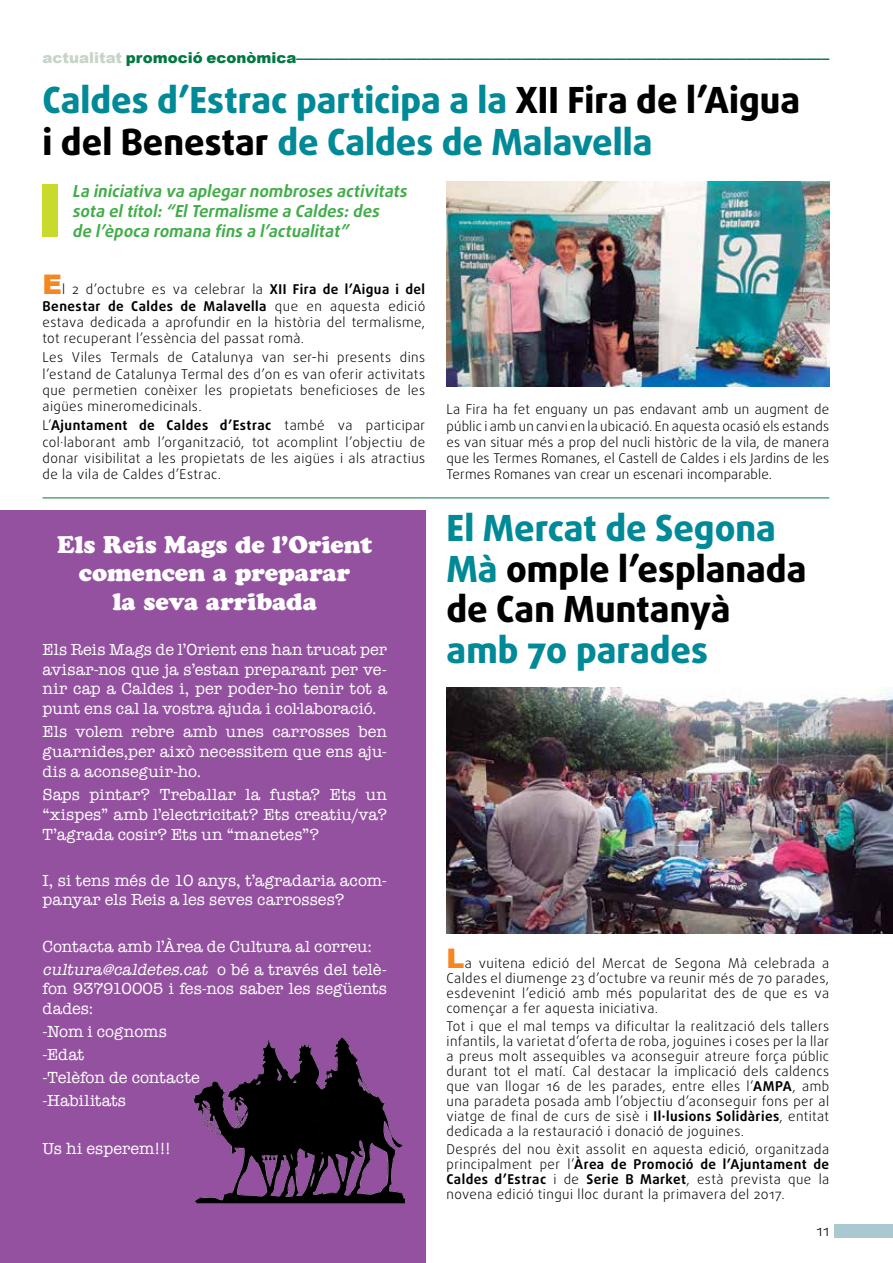
<style>
.page{position:relative;width:893px;height:1263px;background:#fff}
.page>*{position:absolute;margin:0;border:0;box-sizing:border-box;transform-origin:0 0}
.t1{font:800 36px/42px "Daxline Pro";color:#008997}
.t2{font:800 36px/40.5px "Daxline Pro";color:#000}
.t3{font:24px/28.8px "Cooper Black Std";color:#fff;text-align:center}
.t4{font:16.5px/19.8px "American Typewriter";letter-spacing:.005em;color:#fff}
.t5{font:italic 700 16.5px/19.8px "Daxline Pro";color:#41ad49}
.t6{font:900 15px "Arial";color:#007942}
.t7{font:300 15px "Daxline Pro";color:#000}
.t8{font:300 13.5px/16.2px "Daxline Pro";letter-spacing:.03em;color:#000;text-align:justify}
.s1{color:#c6d5c7}
.s2{color:#000}
.s3{font-family:"Arial";font-weight:900;font-size:27px;color:#f6861f}
.s4{font-weight:700}
.s5{font-style:italic}
.s6{color:#008997}
</style>
<div class="page">
<div style="left:834px;top:1224px;width:59px;height:13px;background:#aac8d0"></div>
<div style="left:42px;top:184px;width:15px;height:53px;background:#c8da2b"></div>
<img style="left:446px;top:182px;width:383px;height:205px">
<div style="left:0;top:510px;width:425px;height:753px;background:#9451a0"></div>
<hr style="left:43px;top:497px;width:786px;height:1px;background:#007942">
<img style="left:193px;top:1037px;width:212px;height:167px">
<img style="left:446px;top:687px;width:447px;height:246px">
<p class="t6" style="left:43px;top:47px;width:788px"><span class="s1">actualitat</span> promoció econòmica–––––––––––––––––––––––––––––––––––––––––––––––––––––––––––––––––––––––</p>
<h1 class="t1" style="left:43px;top:79px;width:759px">Caldes d’Estrac participa a la <span class="s2">XII Fira de l’Aigua i del Benestar</span> de Caldes de Malavella</h1>
<p class="t5" style="left:72px;top:181px;width:340px">La iniciativa va aplegarnombroses activitats sota eltítol:“ElTermalisme a Caldes:des<br>de l’època romana fins a l’actualitat”</p>
<p class="t8" style="left:43px;top:281px;width:384px"><span class="s3">E</span>l 2 d’octubre es va celebrar la <span class="s4">XII Fira de l’Aigua i del Benestar de Caldes de Malavella</span> que en aquesta edició estava dedicada a aprofundir en la història del termalisme, tot recuperant l’essència del passat romà.</p>
<p class="t8" style="left:43px;top:350px;width:384px">Les Viles Termals de Catalunya van ser-hi presents dins l’estand de Catalunya Termal des d’on es van oferir activitats que permetien conèixer les propietats beneficioses de les aigües mineromedicinals.</p>
<p class="t8" style="left:43px;top:418px;width:384px">L’<span class="s4">Ajuntament de Caldes d’Estrac</span> també va participar col·laborant amb l’organització, tot acomplint l’objectiu de donar visibilitat a les propietats de les aigües i als atractius de la vila de Caldes d’Estrac.</p>
<h2 class="t3" style="left:57px;top:530px;width:316px">Els Reis Mags de l’Orient comencen a preparar<br>la seva arribada</h2>
<p class="t4" style="left:43px;top:639px;width:346px;text-align:justify">Els Reis Mags de l’Orient ens han trucat per avisar-nos que ja s’estan preparant per ve&shy;nir cap a Caldes i, per poder-ho tenir tot a punt ens cal la vostra ajuda i col·laboració.</p>
<p class="t4" style="left:43px;top:721px;width:346px;text-align:justify">Els volem rebre amb unes carrosses ben guarnides,per això necessitem que ens aju&shy;dis a aconseguir-ho.</p>
<p class="t4" style="left:43px;top:784px;width:346px;text-align:justify">Saps pintar? Treballar la fusta? Ets un “xispes” amb l’electricitat? Ets creatiu/va?<br>T’agrada cosir? Ets un “manetes”?</p>
<p class="t4" style="left:43px;top:870px;width:346px">I, si tens més de 10 anys, t’agradaria acom&shy;panyar els Reis a les seves carrosses?</p>
<p class="t4" style="left:43px;top:934px;width:346px;line-height:23px">Contacta amb l’Àrea de Cultura al correu: <span class="s5">cultura@caldetes.cat</span> o b é a t r av é s d e l t e l è -</p>
<p class="t4" style="left:43px;top:978px;width:346px">fon 937910005 i fes-nos saber les següents dades:</p>
<p class="t4" style="left:43px;top:1019px;width:159px;line-height:23.1px">-Nom i cognoms -Edat<br>-Telèfon de contacte -Habilitats</p>
<p class="t4" style="left:43px;top:1138px;width:130px">Us hi esperem!!!</p>
<p class="t8" style="left:446px;top:402px;width:384px">La Fira ha fet enguany un pas endavant amb un augment de públic i amb un canvi en la ubicació. En aquesta ocasió els estands es van situar més a prop del nucli històric de la vila, de manera que les Termes Romanes, el Castell de Caldes i els Jardins de les Termes Romanes van crear un escenari incomparable.</p>
<h1 class="t2" style="left:446px;top:508px;width:361px"><span class="s6">El Mercat de Segona<br>Mà</span> omple l’esplanada de Can Muntanyà</h1>
<h1 class="t1" style="left:446px;top:629px;width:263px">amb 70 parades</h1>
<p class="t8" style="left:446px;top:955px;width:384px;line-height:15px"><span class="s3">L</span>a vuitena edició del Mercat de Segona Mà celebrada a Caldes el diumenge 23 d’octubre va reunir més de 70 parades, esdevenint l’edició amb més popularitat des de que es va començar a fer aquesta iniciativa.</p>
<p class="t8" style="left:446px;top:1019px;width:384px;line-height:15px">Tot i que el mal temps va dificultar la realització dels tallers infantils, la varietat d’oferta de roba, joguines i coses per la llar a preus molt assequibles va aconseguir atreure força públic durant tot el matí. Cal destacar la implicació dels caldencs que van llogar 16 de les parades, entre elles l’<span class="s4">AMPA</span>, amb una paradeta posada amb l’objectiu d’aconseguir fons per al viatge de final de curs de sisè i <span class="s4">Il·lusions Solidàries</span>, entitat dedicada a la restauració i donació de joguines.</p>
<p class="t8" style="left:446px;top:1142px;width:384px;line-height:15px">Després del nou èxit assolit en aquesta edició, organitzada principalment per l’<span class="s4">Àrea de Promoció de l’Ajuntament de Caldes d’Estrac</span> i de <span class="s4">Serie B Market</span>, està prevista que la novena edició tingui lloc durant la primavera del 2017.</p>
<p class="t7" style="left:817px;top:1220px;width:14px">11</p>
</div>
